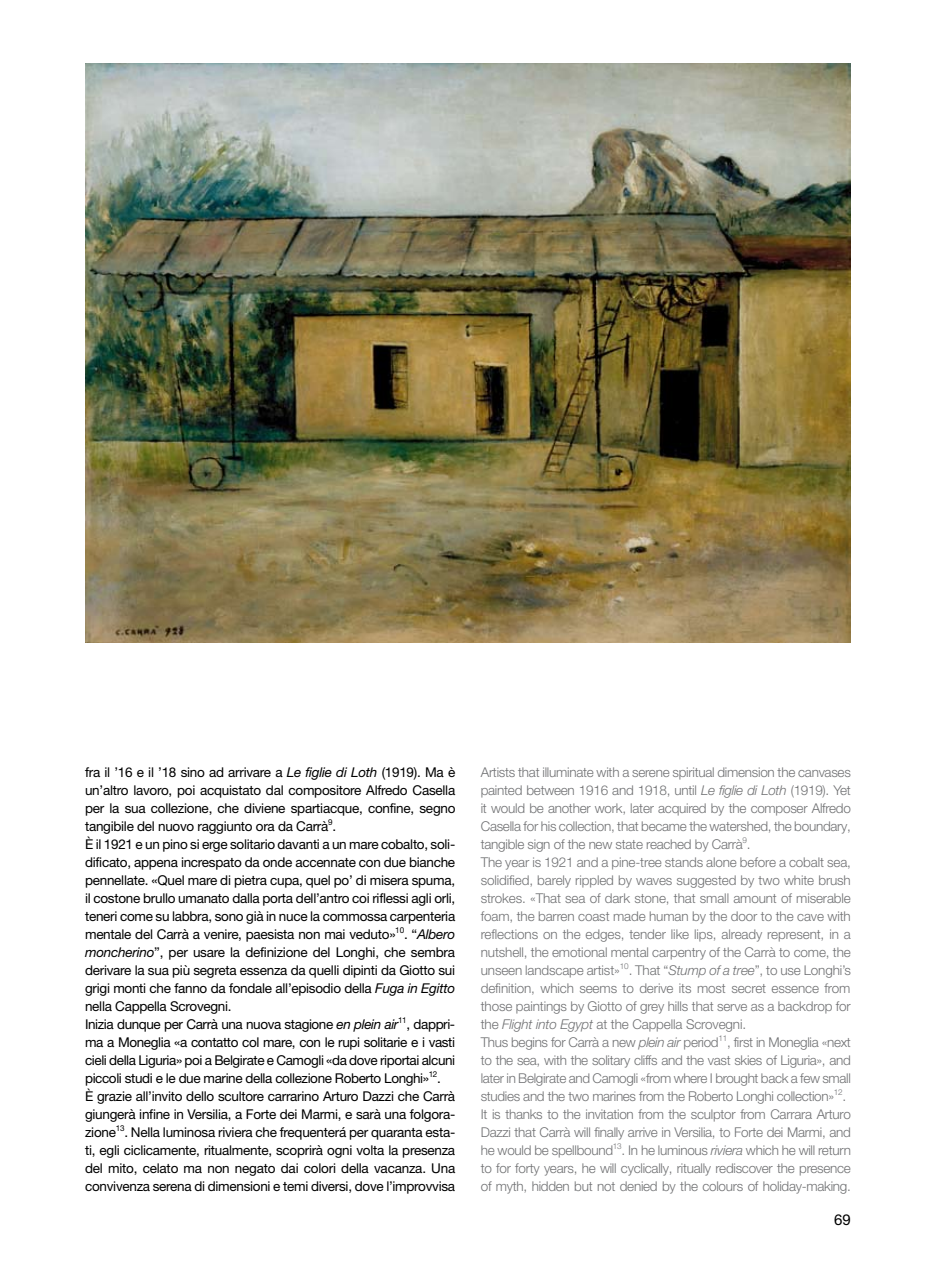
<style>
.page{position:relative;width:936px;height:1263px;background:#fff}
.page>*{position:absolute;margin:0;border:0;box-sizing:border-box;transform-origin:0 0}
.t1{font:15px "Helvetica Neue LT Pro";color:#000}
.t2{font:300 13.5px/18px "Helvetica Neue LT Pro";letter-spacing:-.02em;color:#707173}
.t3{font:13.5px/18px "Helvetica Neue LT Pro";letter-spacing:-.02em;color:#000}
.s1{font-style:italic}
</style>
<div class="page">
<img style="left:85px;top:64px;width:765px;height:578px">
<p class="t3" style="left:85px;top:762px;width:372px">fra il ’16 e il ’18 sino ad arrivare a <span class="s1">Le figlie di Loth</span> (1919). Ma è un’altro lavoro, poi acquistato dal compositore Alfredo Casella per la sua collezione, che diviene spartiacque, confine, segno tangibile del nuovo raggiunto ora da Carrà<sup>9</sup>.<br>È il 1921 e un pino si erge solitario davanti a un mare cobalto, soli&shy;dificato, appena increspato da onde accennate con due bianche pennellate. «Quel mare di pietra cupa, quel po’ di misera spuma, il costone brullo umanato dalla porta dell’antro coi riflessi agli orli, teneri come su labbra, sono già in nuce la commossa carpenteria mentale del Carrà a venire, paesista non mai veduto»<sup>10</sup>. “<span class="s1">Albero moncherino</span>”, per usare la definizione del Longhi, che sembra derivare la sua più segreta essenza da quelli dipinti da Giotto sui grigi monti che fanno da fondale all’episodio della <span class="s1">Fuga in Egitto </span>nella Cappella Scrovegni.<br>Inizia dunque per Carrà una nuova stagione <span class="s1">en plein air</span><sup>11</sup>, dappri&shy;ma a Moneglia «a contatto col mare, con le rupi solitarie e i vasti cieli della Liguria» poi a Belgirate e Camogli «da dove riportai alcuni piccoli studi e le due marine della collezione Roberto Longhi»<sup>12</sup>.<br>È grazie all’invito dello scultore carrarino Arturo Dazzi che Carrà giungerà infine in Versilia, a Forte dei Marmi, e sarà una folgora&shy;zione<sup>13</sup>. Nella luminosa riviera che frequenterá per quaranta esta&shy;ti, egli ciclicamente, ritualmente, scoprirà ogni volta la presenza del mito, celato ma non negato dai colori della vacanza. Una convivenza serena di dimensioni e temi diversi, dove l’improvvisa</p>
<p class="t2" style="left:480px;top:762px;width:371px">Artists that illuminate with a serene spiritual dimension the canvases painted between 1916 and 1918, until <span class="s1">Le figlie di Loth</span> (1919). Yet it would be another work, later acquired by the composer Alfredo Casella for his collection, that became the watershed, the boundary, tangible sign of the new state reached by Carrà<sup>9</sup>.<br>The year is 1921 and a pine-tree stands alone before a cobalt sea, solidified, barely rippled by waves suggested by two white brush strokes. «That sea of dark stone, that small amount of miserable foam, the barren coast made human by the door to the cave with reflections on the edges, tender like lips, already represent, in a nutshell, the emotional mental carpentry of the Carrà to come, the unseen landscape artist»<sup>10</sup>. That “<span class="s1">Stump of a tree</span>”, to use Longhi’s definition, which seems to derive its most secret essence from those paintings by Giotto of grey hills that serve as a backdrop for the <span class="s1">Flight into Egypt</span> at the Cappella Scrovegni.<br>Thus begins for Carrà a new <span class="s1">plein air</span> period<sup>11</sup>, first in Moneglia «next to the sea, with the solitary cliffs and the vast skies of Liguria», and later in Belgirate and Camogli «from where I brought back a few small studies and the two marines from the Roberto Longhi collection»<sup>12</sup>.<br>It is thanks to the invitation from the sculptor from Carrara Arturo Dazzi that Carrà will finally arrive in Versilia, to Forte dei Marmi, and he would be spellbound<sup>13</sup>. In he luminous <span class="s1">riviera</span> which he will return to for forty years, he will cyclically, ritually rediscover the presence of myth, hidden but not denied by the colours of holiday-making.</p>
<p class="t1" style="left:834px;top:1210px;width:18px">69</p>
</div>
